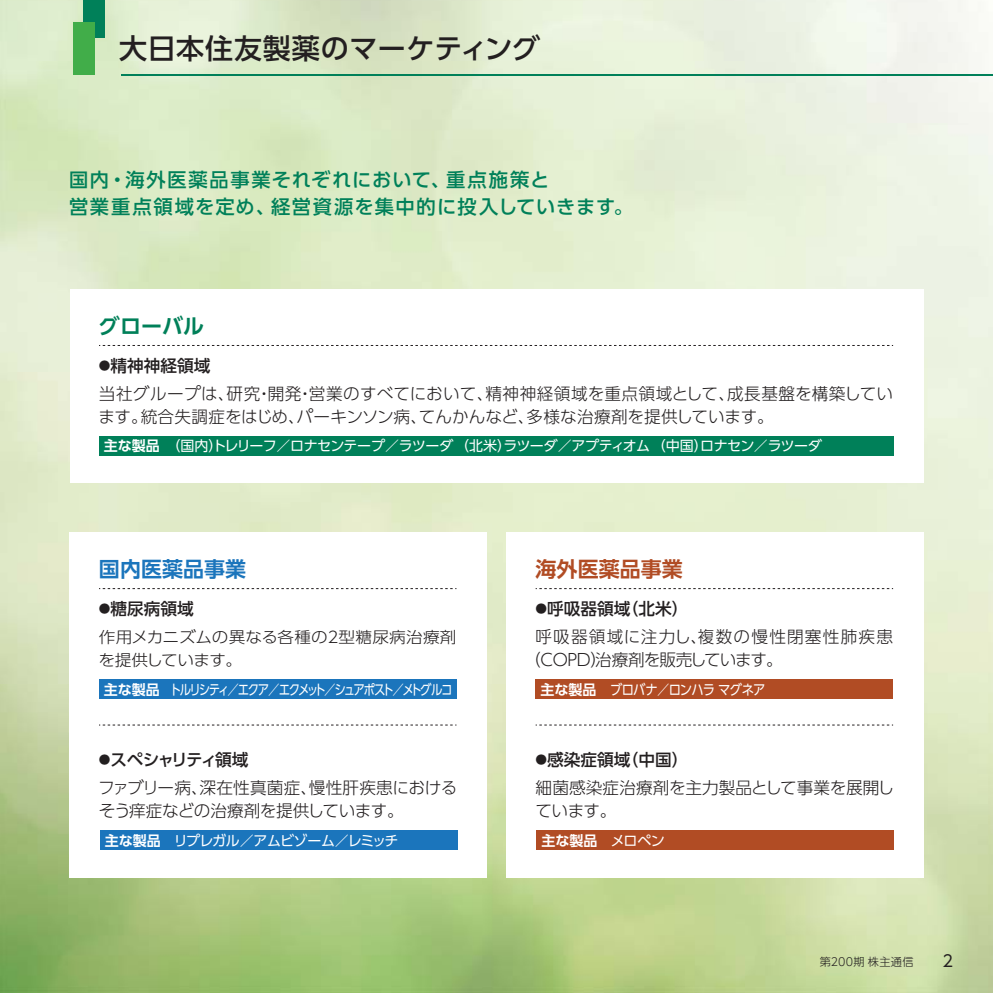
<style>
.page{position:relative;width:993px;height:993px;background:#fff}
.page>*{position:absolute;margin:0;border:0;box-sizing:border-box;transform-origin:0 0}
.t1{font:28px "UD Shin Go Pro Medium 90 pv RKSJ H";letter-spacing:.02em;color:#231f20}
.t2{font:21px "UD Shin Go Pr 6 N De Bold 90 pv RKSJ H";color:#1b75bc}
.t3{font:21px "UD Shin Go Pr 6 N De Bold 90 pv RKSJ H";color:#b14c24}
.t4{font:21px "UD Shin Go Pr 6 N De Bold 90 pv RKSJ H";color:#008059}
.t5{font:19.25px/27.3px "UD Shin Go Pro Medium 90 pv RKSJ H";letter-spacing:.075em;color:#008059}
.t6{font:16.62px/22.8px "UD Shin Go Pr 6 N Light 90 pv RKSJ H";color:#231f20}
.t7{font:16.62px/22.8px "UD Shin Go Pr 6 N Light 90 pv RKSJ H";letter-spacing:-.02em;color:#231f20}
.t8{font:16.62px/22.8px "UD Shin Go Pr 6 N Light 90 pv RKSJ H";letter-spacing:.025em;color:#231f20}
.t9{font:16.62px "UD Shin Go Pr 6 N Medium 90 pv RKSJ H";color:#231f20}
.t10{font:16.62px "UD Shin Go Pr 6 N Medium 90 pv RKSJ H";letter-spacing:-.11em;color:#231f20}
.t11{font:16.1px "UD Shin Go Pro Regular 90 pv RKSJ H";color:#231f20}
.t12{font:15.58px/22.8px "UD Shin Go Pr 6 N Light 90 pv RKSJ H";letter-spacing:-.015em;color:#231f20;scale:1.06 1}
.t13{font:14px "UD Shin Go Pr 6 N Regular 90 pv RKSJ H";letter-spacing:-.04em;color:#fff}
.t14{font:14px "UD Shin Go Pr 6 N Regular 90 pv RKSJ H";letter-spacing:-.15em;color:#fff;scale:.82 1}
.t15{font:14px "UD Shin Go Pr 6 N Regular 90 pv RKSJ H";letter-spacing:-.07em;color:#fff}
.t16{font:14px "UD Shin Go Pr 6 N Regular 90 pv RKSJ H";letter-spacing:-.07em;color:#fff;scale:.88 1}
.t17{font:11.2px "UD Shin Go Pro Light 90 pv RKSJ H";letter-spacing:.025em;color:#231f20}
.s1{font-size:11.72px}
.s2{font-family:"UD Shin Go Pr 6 N De Bold 90 pv RKSJ H"}
</style>
<div class="page">
<img style="left:0;top:0;width:992px;height:992px">
<div style="left:70px;top:289px;width:853px;height:193px;background:#fff"></div>
<div style="left:506px;top:532px;width:417px;height:345px;background:#fff"></div>
<div style="left:70px;top:532px;width:416px;height:345px;background:#fff"></div>
<svg style="left:99px;top:345px;width:793px;height:1px"></svg>
<div style="left:99px;top:435px;width:793px;height:20px;background:#008059"></div>
<svg style="left:99px;top:588px;width:357px;height:1px"></svg>
<svg style="left:535px;top:588px;width:357px;height:1px"></svg>
<svg style="left:99px;top:724px;width:357px;height:1px"></svg>
<svg style="left:535px;top:724px;width:357px;height:1px"></svg>
<div style="left:99px;top:678px;width:357px;height:20px;background:#1b75bc"></div>
<div style="left:100px;top:830px;width:357px;height:20px;background:#1b75bc"></div>
<div style="left:535px;top:678px;width:357px;height:20px;background:#b14c24"></div>
<div style="left:536px;top:830px;width:357px;height:20px;background:#b14c24"></div>
<div style="left:84px;top:0;width:21px;height:37px;background:#008059"></div>
<div style="left:73px;top:22px;width:21px;height:52px;background:#41ad49"></div>
<hr style="left:122px;top:74px;width:870px;height:2px;background:#008059">
<h1 class="t1" style="left:119px;top:38px;width:422px">大日本住友製薬のマーケティング</h1>
<p class="t5" style="left:69px;top:169px;width:565px">国内・海外医薬品事業それぞれにおいて、重点施策と<br>営業重点領域を定め、経営資源を集中的に投入していきます。</p>
<p class="t4" style="left:99px;top:318px;width:107px">グローバル</p>
<p class="t9" style="left:99px;top:359px;width:113px"><span class="s1">●</span>精神神経領域</p>
<p class="t6" style="left:98px;top:384px;width:796px">当社グループは、研究・開発・営業のすべてにおいて、精神神経領域を重点領域として、成長基盤を構築しています。統合失調症をはじめ、パーキンソン病、てんかんなど、多様な治療剤を提供しています。</p>
<p class="t13" style="left:104px;top:440px;width:719px"><span class="s2">主な製品</span>（国内）トレリーフ／ロナセンテープ／ラツーダ （北米）ラツーダ／アプティオム （中国）ロナセン／ラツーダ</p>
<p class="t2" style="left:99px;top:561px;width:149px">国内医薬品事業</p>
<p class="t9" style="left:99px;top:602px;width:96px"><span class="s1">●</span>糖尿病領域</p>
<p class="t12" style="left:98px;top:627px;width:339px">作用メカニズムの異なる各種の２型糖尿病治療剤を提供しています。</p>
<p class="t14" style="left:104px;top:683px;width:427px"><span class="s2">主な製品</span> トルリシティ／エクア／エクメット／シュアポスト／メトグルコ</p>
<p class="t10" style="left:99px;top:753px;width:151px"><span class="s1">●</span>スペシャリティ領域</p>
<p class="t7" style="left:98px;top:778px;width:360px">ファブリー病、深在性真菌症、慢性肝疾患におけるそう痒症などの治療剤を提供しています。</p>
<p class="t15" style="left:105px;top:835px;width:295px"><span class="s2">主な製品</span>　リプレガル／アムビゾーム／レミッチ</p>
<p class="t3" style="left:535px;top:561px;width:149px">海外医薬品事業</p>
<p class="t9" style="left:535px;top:602px;width:154px"><span class="s1">●</span>呼吸器領域（北米）</p>
<p class="t8" style="left:524px;top:627px;width:370px;text-indent:11px">呼吸器領域に注力し、複数の慢性閉塞性肺疾患（COPD）治療剤を販売しています。</p>
<p class="t16" style="left:540px;top:683px;width:257px"><span class="s2">主な製品　</span>ブロバナ／ロンハラ マグネア</p>
<p class="t9" style="left:535px;top:753px;width:154px"><span class="s1">●</span>感染症領域（中国）</p>
<p class="t6" style="left:535px;top:778px;width:360px">細菌感染症治療剤を主力製品として事業を展開しています。</p>
<p class="t15" style="left:541px;top:835px;width:125px"><span class="s2">主な製品</span>　メロペン</p>
<p class="t17" style="left:819px;top:956px;width:95px">第200期 株主通信</p>
<p class="t11" style="left:942px;top:955px;width:12px">2</p>
</div>
